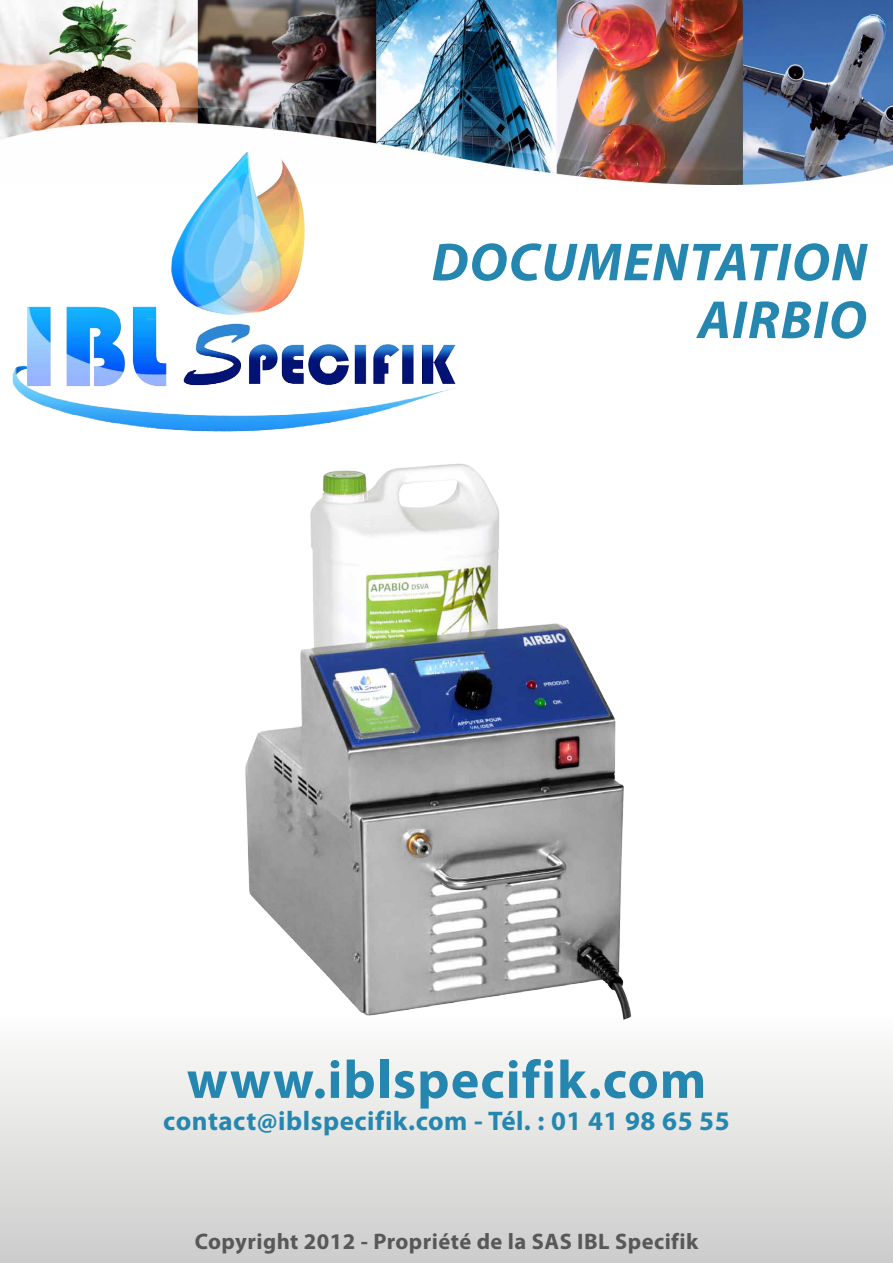
<style>
.page{position:relative;width:893px;height:1263px;background:#fff}
.page>*{position:absolute;margin:0;border:0;box-sizing:border-box;transform-origin:0 0}
.t1{font:italic 700 54px/57.8px "Myriad Pro";letter-spacing:.02em;color:#2587b0;text-align:right}
.t2{font:700 54px "Myriad Pro";letter-spacing:.02em;color:#2587b0}
.t3{font:700 27px "Myriad Pro";letter-spacing:.02em;color:#2587b0}
.t4{font:700 22.5px "Myriad Pro";letter-spacing:.02em;color:#585858}
</style>
<div class="page">
<img style="left:0;top:0;width:893px;height:185px">
<img style="left:6px;top:152px;width:457px;height:280px">
<div style="left:0;top:976px;width:893px;height:287px;background:linear-gradient(to bottom,#fff,#cccdcb)"></div>
<img style="left:236px;top:463px;width:427px;height:585px">
<h1 class="t1" style="left:432px;top:231px;width:437px">DOCUMENTATION<br>AIRBIO</h1>
<h1 class="t2" style="left:187px;top:1044px;width:521px">www.iblspecifik.com</h1>
<p class="t3" style="left:163px;top:1103px;width:568px">contact@iblspecifik.com - Tél. : 01 41 98 65 55</p>
<p class="t4" style="left:195px;top:1227px;width:505px">Copyright 2012 - Propriété de la SAS IBL Specifik</p>
</div>
